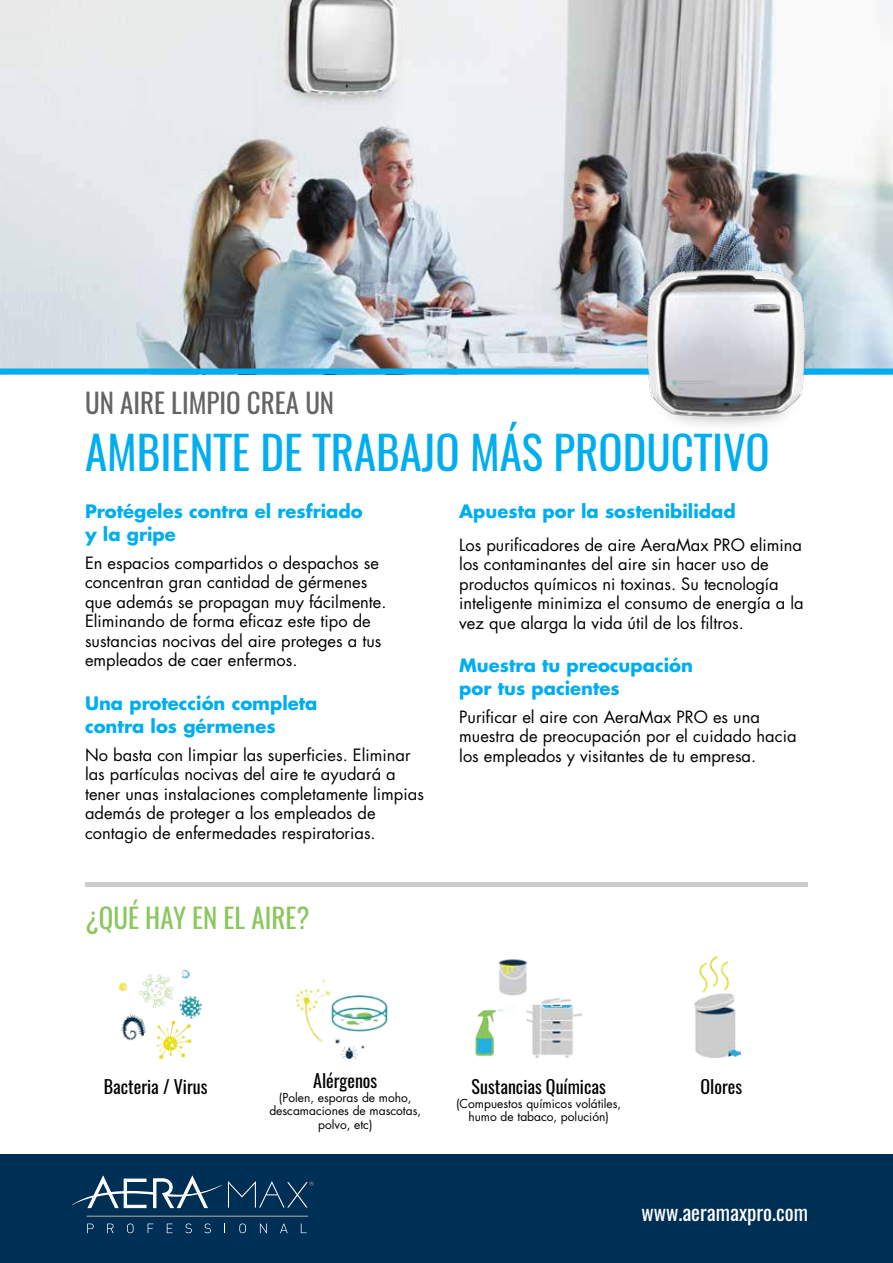
<style>
.page{position:relative;width:893px;height:1263px;background:#fff}
.page>*{position:absolute;margin:0;border:0;box-sizing:border-box;transform-origin:0 0}
.t1{font:45px "Oswald";color:#00aeef}
.t2{font:27px "Oswald";color:#636466}
.t3{font:27px "Oswald";color:#8ac75b}
.t4{font:21px "Oswald";color:#fff}
.t5{font:700 18px/22.5px "Futura Std";color:#00aeef}
.t6{font:18px "Oswald";color:#000}
.t7{font:16.5px/19.5px "Futura Std";color:#000}
.t8{font:12px/13.5px "Futura Std";color:#000;text-align:center}
</style>
<div class="page">
<img style="left:0;top:0;width:893px;height:368px">
<div style="left:0;top:368px;width:893px;height:6px;background:#00aeef"></div>
<img style="left:645px;top:267px;width:163px;height:158px">
<hr style="left:85px;top:882px;width:723px;height:4px;background:#cdcccc">
<div style="left:0;top:1154px;width:893px;height:109px;background:#002f56"></div>
<hr style="left:87px;top:1216px;width:221px;height:1px;background:#a5a7aa">
<svg style="left:87px;top:1223px;width:7px;height:10px"></svg>
<svg style="left:107px;top:1223px;width:7px;height:10px"></svg>
<svg style="left:127px;top:1223px;width:7px;height:10px"></svg>
<svg style="left:148px;top:1223px;width:5px;height:10px"></svg>
<svg style="left:167px;top:1223px;width:6px;height:10px"></svg>
<svg style="left:185px;top:1223px;width:7px;height:10px"></svg>
<svg style="left:204px;top:1223px;width:7px;height:10px"></svg>
<svg style="left:239px;top:1223px;width:7px;height:10px"></svg>
<svg style="left:260px;top:1223px;width:7px;height:10px"></svg>
<svg style="left:280px;top:1223px;width:8px;height:10px"></svg>
<svg style="left:301px;top:1223px;width:6px;height:10px"></svg>
<svg style="left:72px;top:1176px;width:150px;height:32px"></svg>
<svg style="left:228px;top:1181px;width:86px;height:26px"></svg>
<img style="left:118px;top:969px;width:85px;height:89px">
<img style="left:295px;top:979px;width:93px;height:79px">
<img style="left:474px;top:959px;width:109px;height:99px">
<img style="left:694px;top:956px;width:46px;height:102px">
<h2 class="t2" style="left:85px;top:384px;width:251px">UN AIRE LIMPIO CREA UN</h2>
<h1 class="t1" style="left:85px;top:421px;width:686px">AMBIENTE DE TRABAJO MÁS PRODUCTIVO</h1>
<p class="t5" style="left:85px;top:500px;width:279px">Protégeles contra el resfriado y la gripe</p>
<p class="t7" style="left:85px;top:553px;width:303px">En espacios compartidos o despachos se concentran gran cantidad de gérmenes que además se propagan muy fácilmente.<br>Eliminando de forma eficaz este tipo de sustancias nocivas del aire proteges a tus empleados de caer enfermos.</p>
<p class="t5" style="left:85px;top:692px;width:234px">Una protección completa contra los gérmenes</p>
<p class="t7" style="left:85px;top:745px;width:340px">No basta con limpiar las superficies. Eliminar las partículas nocivas del aire te ayudará a tener unas instalaciones completamente limpias además de proteger a los empleados de contagio de enfermedades respiratorias.</p>
<h2 class="t3" style="left:85px;top:899px;width:226px">¿QUÉ HAY EN EL AIRE?</h2>
<p class="t5" style="left:459px;top:500px;width:278px">Apuesta por la sostenibilidad</p>
<p class="t7" style="left:459px;top:535px;width:346px">Los purificadores de aire AeraMax PRO elimina los contaminantes del aire sin hacer uso de productos químicos ni toxinas. Su tecnología inteligente minimiza el consumo de energía a la vez que alarga la vida útil de los filtros.</p>
<p class="t5" style="left:459px;top:654px;width:235px">Muestra tu preocupación por tus pacientes</p>
<p class="t7" style="left:459px;top:707px;width:339px">Purificar el aire con AeraMax PRO es una muestra de preocupación por el cuidado hacia los empleados y visitantes de tu empresa.</p>
<p class="t6" style="left:313px;top:1068px;width:65px">Alérgenos</p>
<p class="t8" style="left:269px;top:1090px;width:153px">(Polen, esporas de moho, descamaciones de mascotas, polvo, etc)</p>
<p class="t6" style="left:472px;top:1074px;width:136px">Sustancias Químicas</p>
<p class="t8" style="left:456px;top:1096px;width:167px">(Compuestos químicos volátiles, humo de tabaco, polución)</p>
<p class="t6" style="left:104px;top:1074px;width:105px">Bacteria / Virus</p>
<p class="t6" style="left:700px;top:1074px;width:43px">Olores</p>
<p class="t4" style="left:641px;top:1198px;width:168px">www.aeramaxpro.com</p>
</div>
